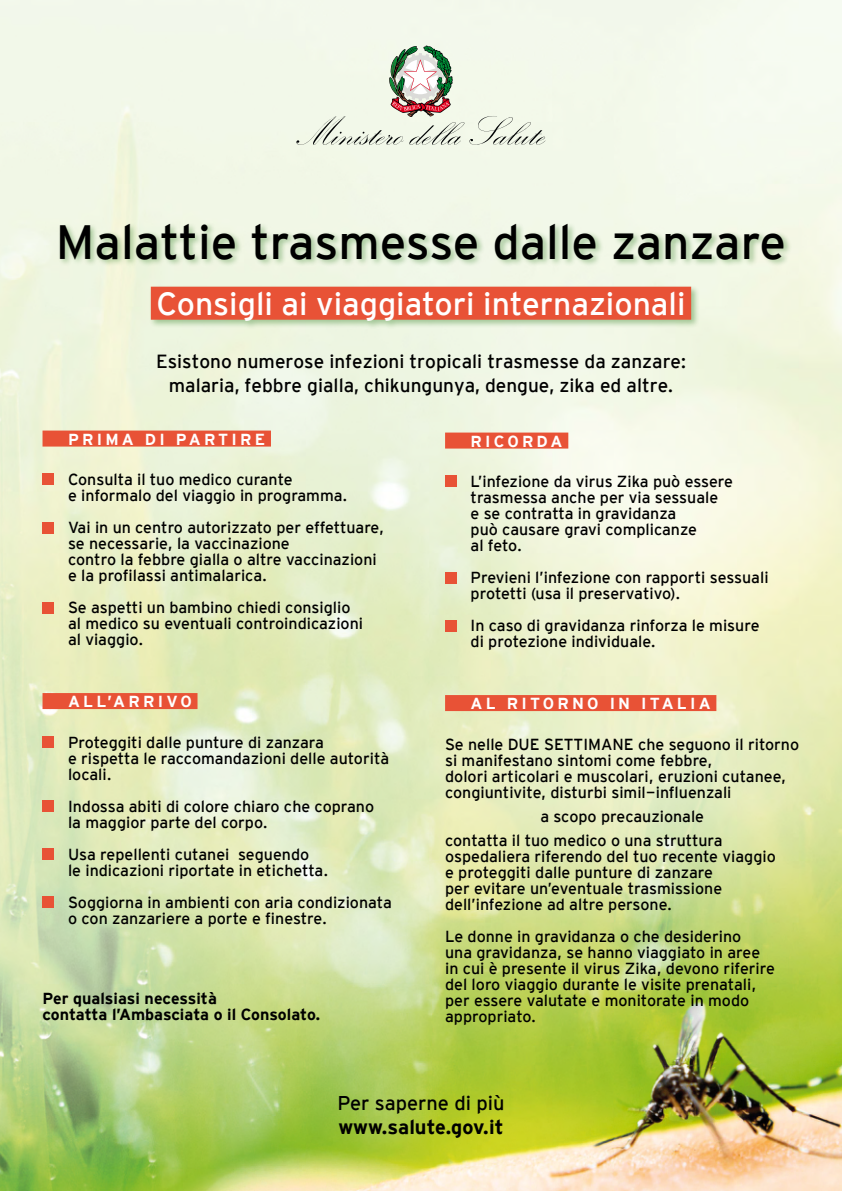
<style>
.page{position:relative;width:842px;height:1191px;background:#fff}
.page>*{position:absolute;margin:0;border:0;box-sizing:border-box;transform-origin:0 0}
.t1{font:48px "Interstate Mono";color:#000}
.t2{font:32px "Interstate Mono";color:#fff}
.t3{font:700 20px/24px "Interstate Mono";color:#000}
.t4{font:19px/24px "Interstate Plus";color:#000;text-align:center}
.t5{font:16px/16px "Interstate Mono";color:#000}
.t6{font:700 16px/16px "Interstate Mono";color:#000}
.t7{font:700 16px "Interstate Mono";letter-spacing:.2em;color:#fff}
.s1{font-weight:400}
</style>
<div class="page">
<img style="left:0;top:0;width:842px;height:1191px">
<div style="left:43px;top:430px;width:228px;height:16px;background:#e85236"></div>
<div style="left:43px;top:693px;width:154px;height:16px;background:#e85236"></div>
<div style="left:43px;top:474px;width:11px;height:11px;background:#e85236"></div>
<div style="left:43px;top:522px;width:11px;height:11px;background:#e85236"></div>
<div style="left:43px;top:602px;width:11px;height:11px;background:#e85236"></div>
<div style="left:43px;top:736px;width:11px;height:11px;background:#e85236"></div>
<div style="left:43px;top:800px;width:11px;height:11px;background:#e85236"></div>
<div style="left:43px;top:848px;width:11px;height:11px;background:#e85236"></div>
<div style="left:43px;top:896px;width:11px;height:11px;background:#e85236"></div>
<div style="left:445px;top:432px;width:123px;height:16px;background:#e85236"></div>
<div style="left:445px;top:695px;width:271px;height:16px;background:#e85236"></div>
<div style="left:445px;top:476px;width:11px;height:11px;background:#e85236"></div>
<div style="left:445px;top:572px;width:11px;height:11px;background:#e85236"></div>
<div style="left:445px;top:620px;width:11px;height:11px;background:#e85236"></div>
<svg style="left:296px;top:46px;width:249px;height:99px;background:#dfe3d5"></svg>
<div style="left:57px;top:222px;width:734px;height:107px;background:#317f24;opacity:.4"></div>
<div style="left:151px;top:287px;width:540px;height:33px;background:#e85236"></div>
<p class="t1" style="left:56px;top:215px;width:732px">Malattie trasmesse dalle zanzare</p>
<p class="t2" style="left:156px;top:286px;width:530px">Consigli ai viaggiatori internazionali</p>
<p class="t4" style="left:156px;top:349px;width:531px">Esistono numerose infezioni tropicali trasmesse da zanzare: malaria, febbre gialla, chikungunya, dengue, zika ed altre.</p>
<p class="t7" style="left:68px;top:430px;width:199px">PRIMA DI PARTIRE</p>
<p class="t5" style="left:68px;top:471px;width:281px">Consulta il tuo medico curante<br>e informalo del viaggio in programma.</p>
<p class="t5" style="left:68px;top:519px;width:317px">Vai in un centro autorizzato per effettuare, se necessarie, la vaccinazione<br>contro la febbre gialla o altre vaccinazioni e la profilassi antimalarica.</p>
<p class="t5" style="left:68px;top:599px;width:296px">Se aspetti un bambino chiedi consiglio al medico su eventuali controindicazioni al viaggio.</p>
<p class="t7" style="left:471px;top:432px;width:94px">RICORDA</p>
<p class="t5" style="left:471px;top:473px;width:264px">L’infezione da virus Zika può essere trasmessa anche per via sessuale<br>e se contratta in gravidanza<br>può causare gravi complicanze<br>al feto.</p>
<p class="t5" style="left:471px;top:569px;width:299px">Previeni l’infezione con rapporti sessuali protetti (usa il preservativo).</p>
<p class="t5" style="left:471px;top:617px;width:290px">In caso di gravidanza rinforza le misure di protezione individuale.</p>
<p class="t7" style="left:68px;top:692px;width:125px">ALL’ARRIVO</p>
<p class="t5" style="left:68px;top:734px;width:323px">Proteggiti dalle punture di zanzara<br>e rispetta le raccomandazioni delle autorità locali.</p>
<p class="t5" style="left:68px;top:798px;width:308px">Indossa abiti di colore chiaro che coprano la maggior parte del corpo.</p>
<p class="t5" style="left:68px;top:846px;width:262px">Usa repellenti cutanei seguendo<br>le indicazioni riportate in etichetta.</p>
<p class="t5" style="left:68px;top:894px;width:325px">Soggiorna in ambienti con aria condizionata o con zanzariere a porte e finestre.</p>
<p class="t6" style="left:43px;top:990px;width:279px">Per qualsiasi necessità<br>contatta l’Ambasciata o il Consolato.</p>
<p class="t7" style="left:471px;top:694px;width:242px">AL RITORNO IN ITALIA</p>
<p class="t5" style="left:445px;top:736px;width:356px">Se nelle DUE SETTIMANE che seguono il ritorno si manifestano sintomi come febbre,<br>dolori articolari e muscolari, eruzioni cutanee, congiuntivite, disturbi simil-influenzali</p>
<p class="t5" style="left:540px;top:808px;width:165px">a scopo precauzionale</p>
<p class="t5" style="left:445px;top:832px;width:332px">contatta il tuo medico o una struttura ospedaliera riferendo del tuo recente viaggio e proteggiti dalle punture di zanzare<br>per evitare un’eventuale trasmissione dell’infezione ad altre persone.</p>
<p class="t5" style="left:445px;top:928px;width:331px">Le donne in gravidanza o che desiderino<br>una gravidanza, se hanno viaggiato in aree in cui è presente il virus Zika, devono riferire del loro viaggio durante le visite prenatali, per essere valutate e monitorate in modo appropriato.</p>
<p class="t3" style="left:337px;top:1090px;width:169px"><span class="s1">Per saperne di più </span>www.salute.gov.it</p>
</div>
